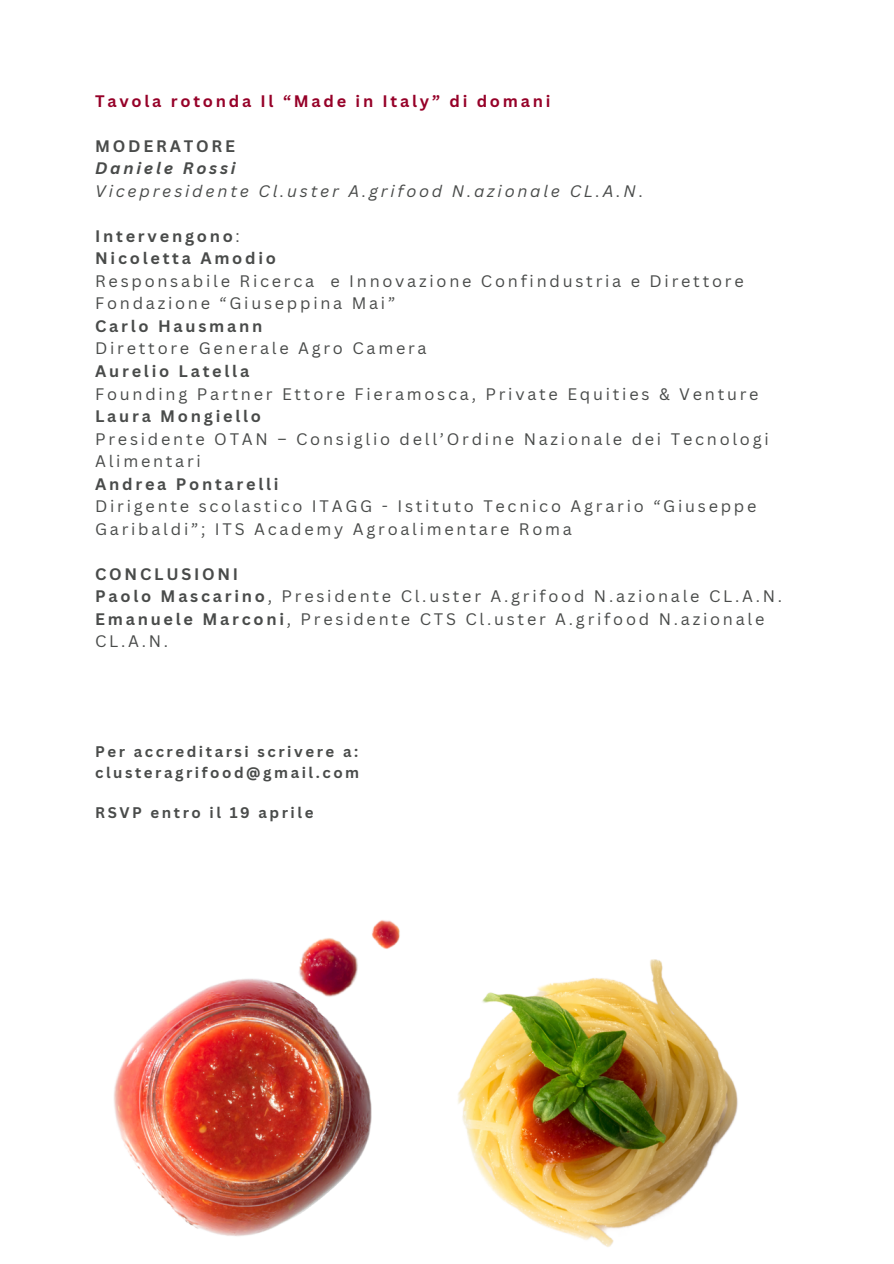
<style>
.page{position:relative;width:894px;height:1264px;background:#fff}
.page>*{position:absolute;margin:0;border:0;box-sizing:border-box;transform-origin:0 0}
.t1{font:16.2px/22.5px "Canva Sans";letter-spacing:.17em;color:#494b4a}
.t2{font:700 16.2px/22.5px "Canva Sans";letter-spacing:.17em;color:#494b4a}
.t3{font:italic 16.2px/22.5px "Canva Sans";letter-spacing:.17em;color:#494b4a}
.t4{font:700 16.2px "Canva Sans";letter-spacing:.17em;color:#960028}
.t5{font:700 15px/20.2px "Canva Sans";letter-spacing:.17em;color:#494b4a}
.s1{font-weight:700}
.s2{font-style:normal}
.s3{font-weight:400}
</style>
<div class="page">
<img style="left:114px;top:920px;width:624px;height:327px">
<p class="t4" style="left:95px;top:90px;width:456px">Tavola rotonda Il “Made in Italy” di domani</p>
<p class="t2" style="left:95px;top:134px;width:141px">MODERATORE</p>
<p class="t3" style="left:95px;top:157px;width:549px"><span class="s1">Daniele Rossi<br></span>Vicepresidente Cl.uster A.grifood N.azionale CL.A.N<span class="s2">.</span></p>
<p class="t2" style="left:95px;top:224px;width:182px">Intervengono<span class="s3">:<br></span>Nicoletta Amodio</p>
<p class="t1" style="left:95px;top:269px;width:650px">Responsabile Ricerca e Innovazione Confindustria e Direttore<br>Fondazione “Giuseppina Mai”</p>
<p class="t2" style="left:95px;top:314px;width:169px">Carlo Hausmann</p>
<p class="t1" style="left:95px;top:337px;width:333px">Direttore Generale Agro Camera</p>
<p class="t2" style="left:95px;top:359px;width:156px">Aurelio Latella</p>
<p class="t1" style="left:95px;top:382px;width:664px">Founding Partner Ettore Fieramosca, Private Equities &amp; Venture</p>
<p class="t2" style="left:95px;top:404px;width:167px">Laura Mongiello</p>
<p class="t1" style="left:95px;top:427px;width:675px">Presidente OTAN – Consiglio dell’Ordine Nazionale dei Tecnologi<br>Alimentari</p>
<p class="t2" style="left:95px;top:472px;width:185px">Andrea Pontarelli</p>
<p class="t1" style="left:95px;top:494px;width:662px">Dirigente scolastico ITAGG - Istituto Tecnico Agrario “Giuseppe<br>Garibaldi”; ITS Academy Agroalimentare Roma</p>
<p class="t1" style="left:95px;top:562px;width:688px"><span class="s1">CONCLUSIONI<br>Paolo Mascarino</span>, Presidente Cl.uster A.grifood N.azionale CL.A.N.<br><span class="s1">Emanuele Marconi</span>, Presidente CTS Cl.uster A.grifood N.azionale CL.A.N.</p>
<h1 class="t5" style="left:95px;top:741px;width:265px">Per accreditarsi scrivere a: clusteragrifood@gmail.com</h1>
<h1 class="t5" style="left:95px;top:802px;width:220px">RSVP entro il 19 aprile</h1>
</div>
